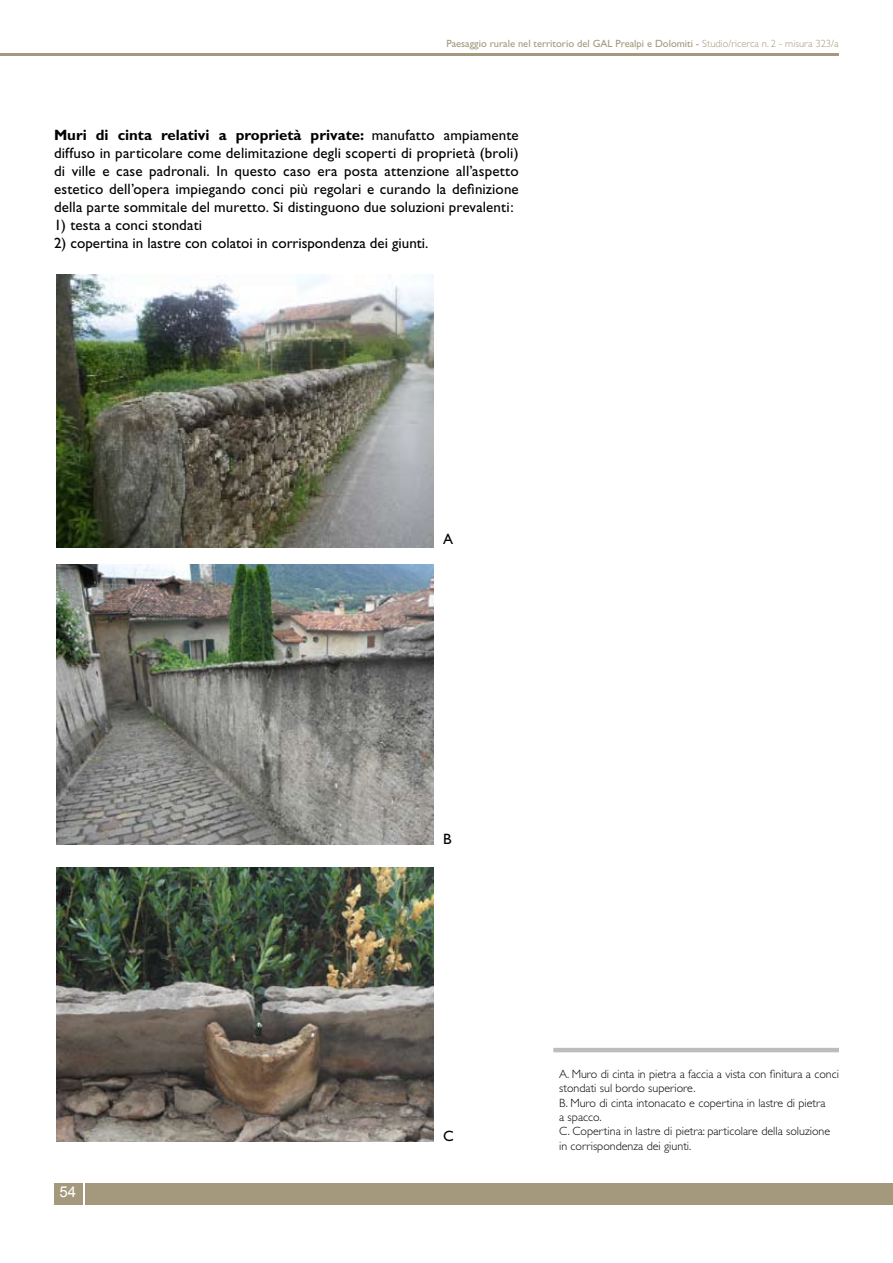
<style>
.page{position:relative;width:893px;height:1263px;background:#fff}
.page>*{position:absolute;margin:0;border:0;box-sizing:border-box;transform-origin:0 0}
.t1{font:15px/18px "Gill Sans";letter-spacing:.005em;color:#000;text-align:justify}
.t2{font:15px "Arial";color:#fff}
.t3{font:300 12px/14.4px "Gill Sans";color:#000}
.t4{font:10.5px "Gill Sans";color:#a4997d}
.s1{font-weight:300}
.s2{font-weight:700}
</style>
<div class="page">
<div style="left:54px;top:1183px;width:29px;height:22px;background:#a4997d"></div>
<hr style="left:0;top:54px;width:839px;height:2px;background:#a4997d">
<hr style="left:553px;top:1048px;width:286px;height:4px;background:#bcbdbf">
<div style="left:86px;top:1183px;width:807px;height:21px;background:#a4997d"></div>
<img style="left:57px;top:275px;width:376px;height:272px">
<img style="left:56px;top:564px;width:377px;height:280px">
<img style="left:56px;top:867px;width:378px;height:274px">
<p class="t4" style="left:446px;top:38px;width:394px">Paesaggio rurale nel territorio del GAL Prealpi e Dolomiti - <span class="s1">Studio/ricerca n. 2 - misura 323/a</span></p>
<p class="t1" style="left:54px;top:126px;width:466px"><span class="s2">Muri di cinta relativi a proprietà private:</span> manufatto ampiamente diffuso in particolare come delimitazione degli scoperti di proprietà (broli) di ville e case padronali. In questo caso era posta attenzione all’aspetto estetico dell’opera impiegando conci più regolari e curando la definizione della parte sommitale del muretto. Si distinguono due soluzioni prevalenti:</p>
<p class="t1" style="left:54px;top:216px;width:150px">1) testa a conci stondati</p>
<p class="t1" style="left:54px;top:234px;width:376px">2) copertina in lastre con colatoi in corrispondenza dei giunti.</p>
<p class="t1" style="left:443px;top:530px;width:12px">A</p>
<p class="t2" style="left:60px;top:1184px;width:18px">54</p>
<p class="t1" style="left:443px;top:830px;width:10px">B</p>
<p class="t1" style="left:443px;top:1127px;width:12px">C</p>
<p class="t3" style="left:559px;top:1066px;width:281px">A. Muro di cinta in pietra a faccia a vista con finitura a conci stondati sul bordo superiore.<br>B. Muro di cinta intonacato e copertina in lastre di pietra<br>a spacco.<br>C. Copertina in lastre di pietra: particolare della soluzione in corrispondenza dei giunti.</p>
</div>
